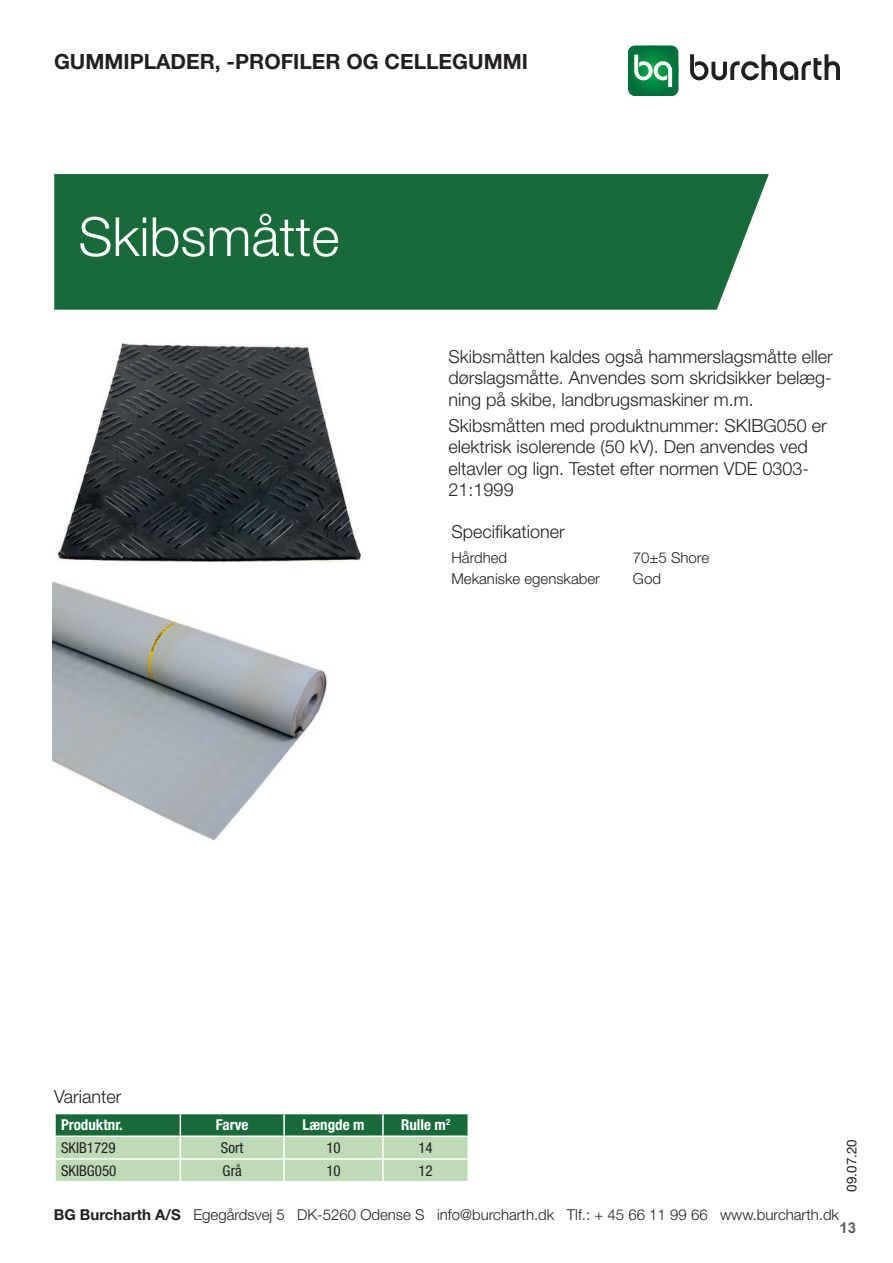
<style>
.page{position:relative;width:893px;height:1263px;background:#fff}
.page>*{position:absolute;margin:0;border:0;box-sizing:border-box;transform-origin:0 0}
.t1{font:300 54px "Helvetica Neue LT Std";color:#fff}
.t2{font:700 21px "Helvetica Neue LT Std";color:#231f20}
.t3{font:300 18px/21.6px "Helvetica Neue LT Std";color:#231f20;text-align:justify}
.t4{font:300 15px "Helvetica Neue LT Std";color:#231f20}
.t5{font:condensed 15px "Helvetica Neue LT Std";color:#231f20}
.t6{font:700 condensed 15px "Helvetica Neue LT Std";color:#fff}
.t7{font:700 15px "Arial";color:#5f5f62}
.t8{font:13.5px "Helvetica Neue LT Std";color:#231f20}
.s1{font-weight:700}
</style>
<div class="page">
<svg style="left:628px;top:45px;width:50px;height:51px;background:#329563"></svg>
<svg style="left:690px;top:54px;width:150px;height:26px"></svg>
<div style="left:54px;top:174px;width:715px;height:136px;background:#186b39"></div>
<img style="left:57px;top:343px;width:304px;height:220px">
<img style="left:53px;top:582px;width:274px;height:259px">
<svg style="left:55px;top:1113px;width:414px;height:68px;background:#90bb95"></svg>
<p class="t2" style="left:54px;top:49px;width:475px">GUMMIPLADER, -PROFILER OG CELLEGUMMI</p>
<h1 class="t1" style="left:78px;top:204px;width:262px">Skibsmåtte</h1>
<p class="t3" style="left:449px;top:345px;width:386px">Skibsmåtten kaldes også hammerslagsmåtte eller dørslagsmåtte. Anvendes som skridsikker belæg&shy;ning på skibe, landbrugsmaskiner m.m.</p>
<p class="t3" style="left:449px;top:414px;width:380px;text-align:left">Skibsmåtten med produktnummer: SKIBG050 er elektrisk isolerende (50 kV). Den anvendes ved eltavler og lign. Testet efter normen VDE 0303- 21:1999</p>
<p class="t3" style="left:451px;top:520px;width:115px">Specifikationer</p>
<p class="t4" style="left:451px;top:549px;width:57px">Hårdhed</p>
<p class="t4" style="left:633px;top:549px;width:78px">70±5 Shore</p>
<p class="t4" style="left:451px;top:570px;width:150px">Mekaniske egenskaber</p>
<p class="t4" style="left:633px;top:570px;width:30px">God</p>
<p class="t3" style="left:54px;top:1085px;width:69px">Varianter</p>
<p class="t6" style="left:61px;top:1116px;width:63px">Produktnr.</p>
<p class="t6" style="left:216px;top:1116px;width:34px">Farve</p>
<p class="t6" style="left:302px;top:1116px;width:64px">Længde m</p>
<p class="t6" style="left:401px;top:1116px;width:51px">Rulle m<sup>2</sup></p>
<p class="t5" style="left:61px;top:1139px;width:56px">SKIB1729</p>
<p class="t5" style="left:221px;top:1139px;width:24px">Sort</p>
<p class="t5" style="left:326px;top:1139px;width:16px">10</p>
<p class="t5" style="left:418px;top:1139px;width:16px">14</p>
<p class="t5" style="left:61px;top:1162px;width:57px">SKIBG050</p>
<p class="t5" style="left:223px;top:1162px;width:21px">Grå</p>
<p class="t5" style="left:326px;top:1162px;width:16px">10</p>
<p class="t5" style="left:418px;top:1162px;width:16px">12</p>
<p class="t8" style="left:844px;top:1192px;width:54px;rotate:-90deg">09.07.20</p>
<p class="t4" style="left:54px;top:1205px;width:787px"><span class="s1">BG Burcharth A/S</span> Egegårdsvej 5 DK-5260 Odense S info@burcharth.dk Tlf.: + 45 66 11 99 66 www.burcharth.dk</p>
<p class="t7" style="left:839px;top:1217px;width:18px">13</p>
</div>
